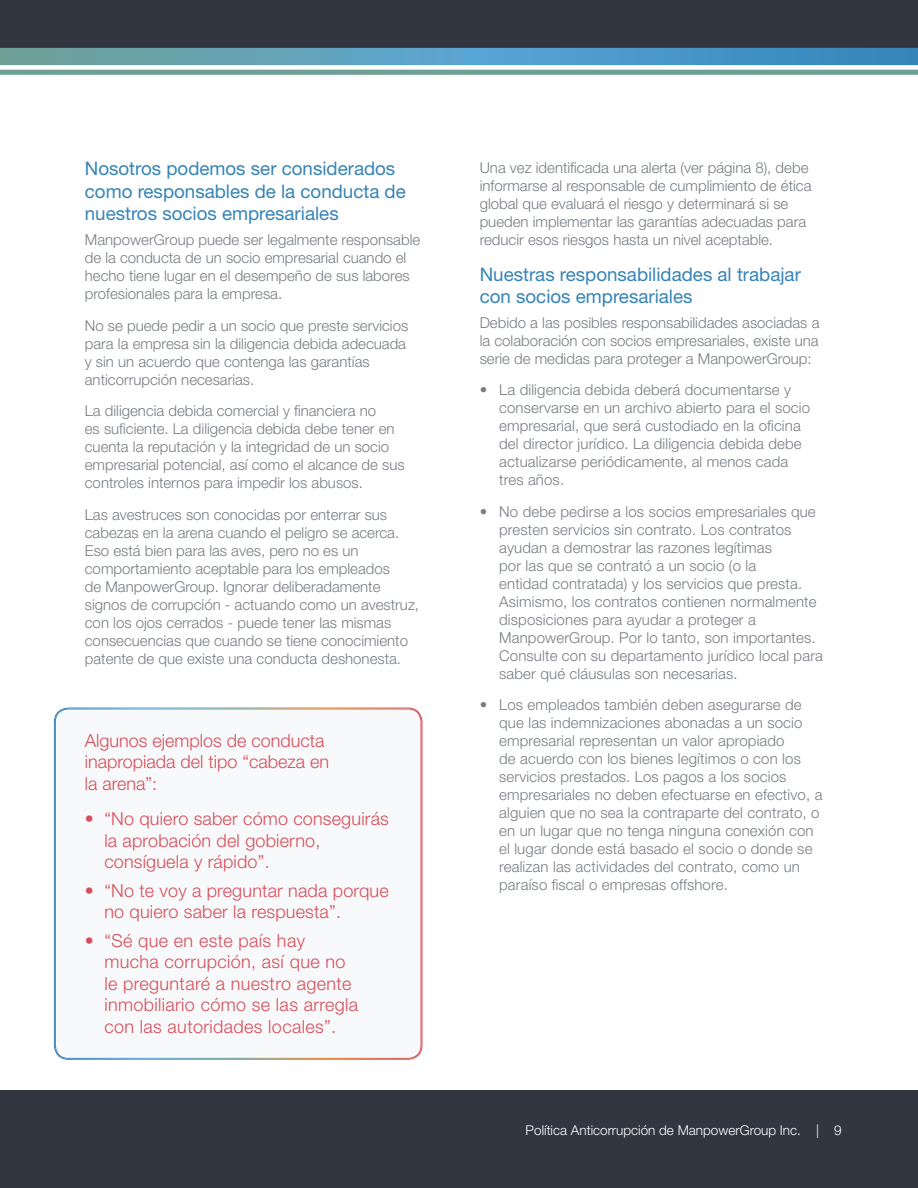
<style>
.page{position:relative;width:918px;height:1188px;background:#323640}
.page>*{position:absolute;margin:0;border:0;box-sizing:border-box;transform-origin:0 0}
.subhead{font:18.75px/22.5px "Helvetica Neue LT Pro";color:#3684b6}
.small_pull_quote{font:300 18px/21.6px "Helvetica Neue LT Pro";letter-spacing:.01em;color:#d64e5b}
.Body_Text-Gray_copy{font:300 15px/18px "Helvetica Neue LT Pro";color:#787d83}
.t1{font:300 13.5px "Helvetica Neue LT Pro";color:#fff}
</style>
<div class="page">
<div style="left:0;top:54px;width:918px;height:1036px;background:#fff"></div>
<svg style="left:0;top:48px;width:918px;height:17px;background:#569bbc"></svg>
<svg style="left:0;top:70px;width:918px;height:5px;background:#73a398"></svg>
<div style="left:55px;top:708px;width:367px;height:351px;background:#f8f9fa;border-radius:14px"></div>
<div style="left:55px;top:709px;width:366px;height:349px;border:1px solid #fff;border-radius:13px"></div>
<p class="subhead" style="left:85px;top:157px;width:322px">Nosotros podemos ser considerados como responsables de la conducta de nuestros socios empresariales</p>
<p class="Body_Text-Gray_copy" style="left:85px;top:230px;width:337px">ManpowerGroup puede ser legalmente responsable de la conducta de un socio empresarial cuando el hecho tiene lugar en el desempeño de sus labores profesionales para la empresa.</p>
<p class="Body_Text-Gray_copy" style="left:85px;top:316px;width:325px">No se puede pedir a un socio que preste servicios para la empresa sin la diligencia debida adecuada y sin un acuerdo que contenga las garantías anticorrupción necesarias.</p>
<p class="Body_Text-Gray_copy" style="left:85px;top:401px;width:321px">La diligencia debida comercial y financiera no<br>es suficiente. La diligencia debida debe tener en cuenta la reputación y la integridad de un socio empresarial potencial, así como el alcance de sus controles internos para impedir los abusos.</p>
<p class="Body_Text-Gray_copy" style="left:85px;top:505px;width:336px">Las avestruces son conocidas por enterrar sus cabezas en la arena cuando el peligro se acerca.<br>Eso está bien para las aves, pero no es un comportamiento aceptable para los empleados<br>de ManpowerGroup. Ignorar deliberadamente signos de corrupción - actuando como un avestruz, con los ojos cerrados - puede tener las mismas consecuencias que cuando se tiene conocimiento patente de que existe una conducta deshonesta.</p>
<p class="small_pull_quote" style="left:85px;top:729px;width:246px">Algunos ejemplos de conducta inapropiada del tipo “cabeza en la arena”:</p>
<p class="small_pull_quote" style="left:104px;top:808px;width:286px;text-indent:-20px">• “No quiero saber cómo conseguirás la aprobación del gobierno, consíguela y rápido”.</p>
<p class="small_pull_quote" style="left:104px;top:879px;width:286px;text-indent:-20px">• “No te voy a preguntar nada porque no quiero saber la respuesta”.</p>
<p class="small_pull_quote" style="left:104px;top:929px;width:255px;text-indent:-20px">• “Sé que en este país hay mucha corrupción, así que no le preguntaré a nuestro agente inmobiliario cómo se las arregla con las autoridades locales”.</p>
<p class="Body_Text-Gray_copy" style="left:480px;top:158px;width:333px">Una vez identificada una alerta (ver página 8), debe informarse al responsable de cumplimiento de ética global que evaluará el riesgo y determinará si se pueden implementar las garantías adecuadas para reducir esos riesgos hasta un nivel aceptable.</p>
<p class="subhead" style="left:480px;top:262px;width:323px">Nuestras responsabilidades al trabajar con socios empresariales</p>
<p class="Body_Text-Gray_copy" style="left:480px;top:313px;width:341px;text-align:justify">Debido a las posibles responsabilidades asociadas a la colaboración con socios empresariales, existe una serie de medidas para proteger a ManpowerGroup:</p>
<p class="Body_Text-Gray_copy" style="left:499px;top:381px;width:312px;text-indent:-20px">• La diligencia debida deberá documentarse y conservarse en un archivo abierto para el socio empresarial, que será custodiado en la oficina del director jurídico. La diligencia debida debe actualizarse periódicamente, al menos cada tres años.</p>
<p class="Body_Text-Gray_copy" style="left:499px;top:502px;width:325px;text-indent:-20px">• No debe pedirse a los socios empresariales que presten servicios sin contrato. Los contratos ayudan a demostrar las razones legítimas<br>por las que se contrató a un socio (o la<br>entidad contratada) y los servicios que presta.<br>Asimismo, los contratos contienen normalmente disposiciones para ayudar a proteger a ManpowerGroup. Por lo tanto, son importantes.<br>Consulte con su departamento jurídico local para saber qué cláusulas son necesarias.</p>
<p class="Body_Text-Gray_copy" style="left:499px;top:696px;width:325px;text-indent:-20px">• Los empleados también deben asegurarse de que las indemnizaciones abonadas a un socio empresarial representan un valor apropiado<br>de acuerdo con los bienes legítimos o con los servicios prestados. Los pagos a los socios empresariales no deben efectuarse en efectivo, a alguien que no sea la contraparte del contrato, o en un lugar que no tenga ninguna conexión con el lugar donde está basado el socio o donde se realizan las actividades del contrato, como un paraíso fiscal o empresas offshore.</p>
<p class="t1" style="left:526px;top:1122px;width:317px">Política Anticorrupción de ManpowerGroup Inc. | 9</p>
</div>
